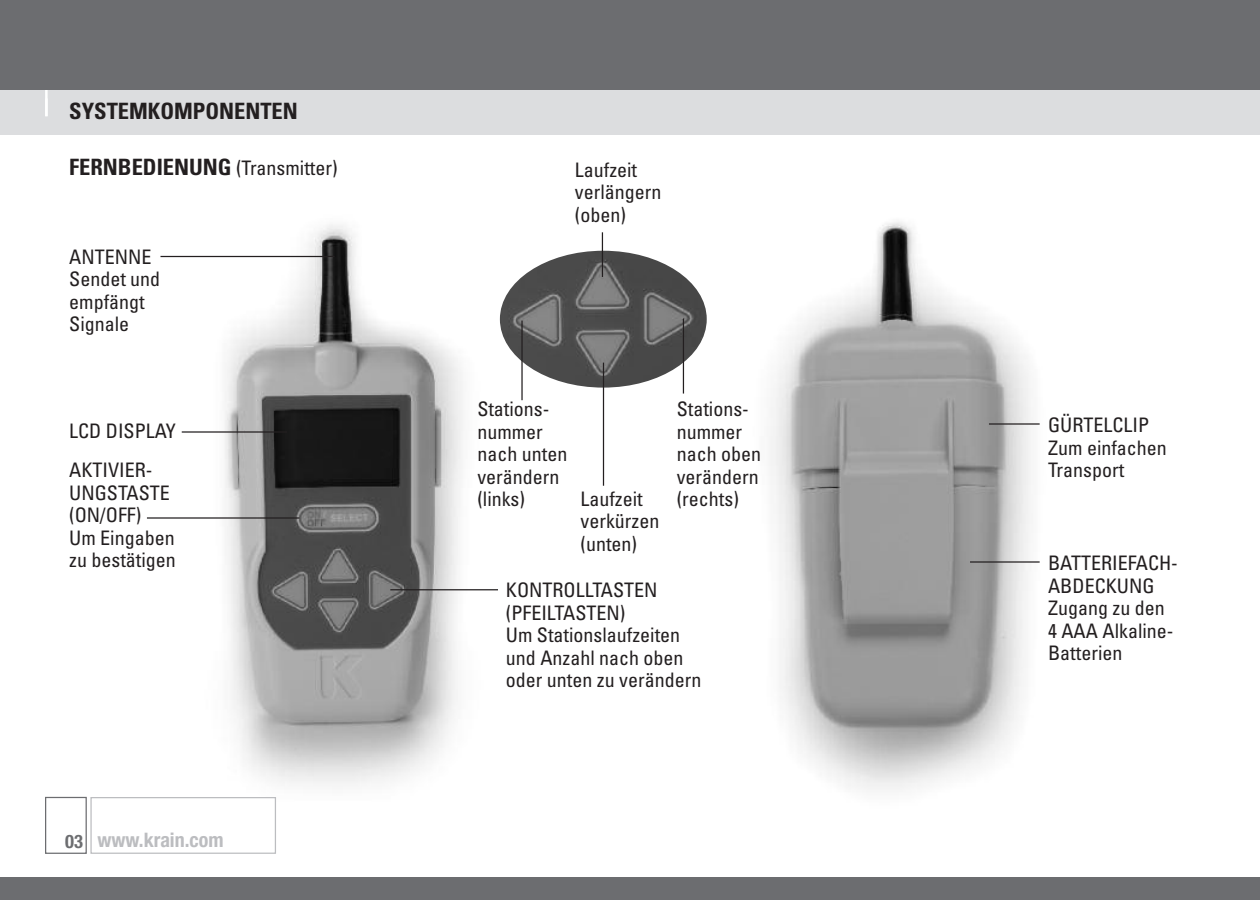
<style>
.page{position:relative;width:1260px;height:900px;background:#fff}
.page>*{position:absolute;margin:0;border:0;box-sizing:border-box;transform-origin:0 0}
.t1{font:700 condensed 22.5px "Univers";color:#231f20}
.t2{font:condensed 20px/22.5px "Univers";color:#231f20}
.t3{font:700 condensed 20px "Helvetica Neue";color:#bcbdc0}
.s1{font-weight:400;font-size:20px}
.s2{font-size:18.5px;color:#6c6d70}
</style>
<div class="page">
<img style="left:160px;top:224px;width:382px;height:560px">
<img style="left:500px;top:251px;width:207px;height:137px;border-radius:50%">
<img style="left:770px;top:222px;width:261px;height:568px">
<div style="left:0;top:90px;width:1260px;height:45px;background:#dcdddf"></div>
<div style="left:0;top:878px;width:1260px;height:22px;background:#6c6d70"></div>
<hr style="left:45px;top:79px;width:3px;height:37px;background:#fff">
<div style="left:0;top:0;width:1260px;height:90px;background:#6c6d70"></div>
<hr style="left:160px;top:256px;width:175px;height:1px;background:#231f20">
<hr style="left:182px;top:431px;width:105px;height:2px;background:#231f20">
<hr style="left:989px;top:423px;width:51px;height:2px;background:#231f20">
<hr style="left:970px;top:561px;width:70px;height:2px;background:#231f20">
<hr style="left:147px;top:517px;width:152px;height:2px;background:#231f20">
<hr style="left:390px;top:589px;width:108px;height:1px;background:#231f20">
<hr style="left:602px;top:232px;width:1px;height:45px;background:#231f20">
<hr style="left:683px;top:318px;width:1px;height:76px;background:#231f20">
<hr style="left:521px;top:321px;width:2px;height:79px;background:#231f20">
<hr style="left:603px;top:363px;width:1px;height:123px;background:#231f20">
<div style="left:90px;top:797px;width:186px;height:57px;border:1px solid #bcbdc0"></div>
<div style="left:45px;top:797px;width:42px;height:57px;border:1px solid #6c6d70"></div>
<p class="t1" style="left:69px;top:103px;width:230px">SYSTEMKOMPONENTEN</p>
<p class="t1" style="left:69px;top:159px;width:270px">FERNBEDIENUNG <span class="s1">(Transmitter)</span></p>
<p class="t2" style="left:69px;top:247px;width:93px">ANTENNE<br>Sendet und empfängt<br>Signale</p>
<p class="t2" style="left:69px;top:412px;width:108px;line-height:39.8px">LCD DISPLAY<br>AKTIVIER-</p>
<p class="t2" style="left:69px;top:483px;width:108px">UNGSTASTE (ON/OFF)<br>Um Eingaben zu bestätigen</p>
<p class="t3" style="left:65px;top:833px;width:160px"><span class="s2">03</span> www.krain.com</p>
<p class="t2" style="left:575px;top:160px;width:88px">Laufzeit verlängern (oben)</p>
<p class="t2" style="left:477px;top:400px;width:91px">Stations&shy;nummer nach unten verändern (links)</p>
<p class="t2" style="left:581px;top:489px;width:80px">Laufzeit verkürzen (unten)</p>
<p class="t2" style="left:677px;top:400px;width:86px">Stations&shy;nummer nach oben verändern (rechts)</p>
<p class="t2" style="left:506px;top:581px;width:197px">KONTROLLTASTEN (PFEILTASTEN)<br>Um Stationslaufzeiten und Anzahl nach oben oder unten zu verändern</p>
<p class="t2" style="left:1048px;top:415px;width:120px">GÜRTELCLIP<br>Zum einfachen<br>Transport</p>
<p class="t2" style="left:1048px;top:553px;width:131px">BATTERIEFACH-<br>ABDECKUNG<br>Zugang zu den<br>4 AAA Alkaline-<br>Batterien</p>
</div>
